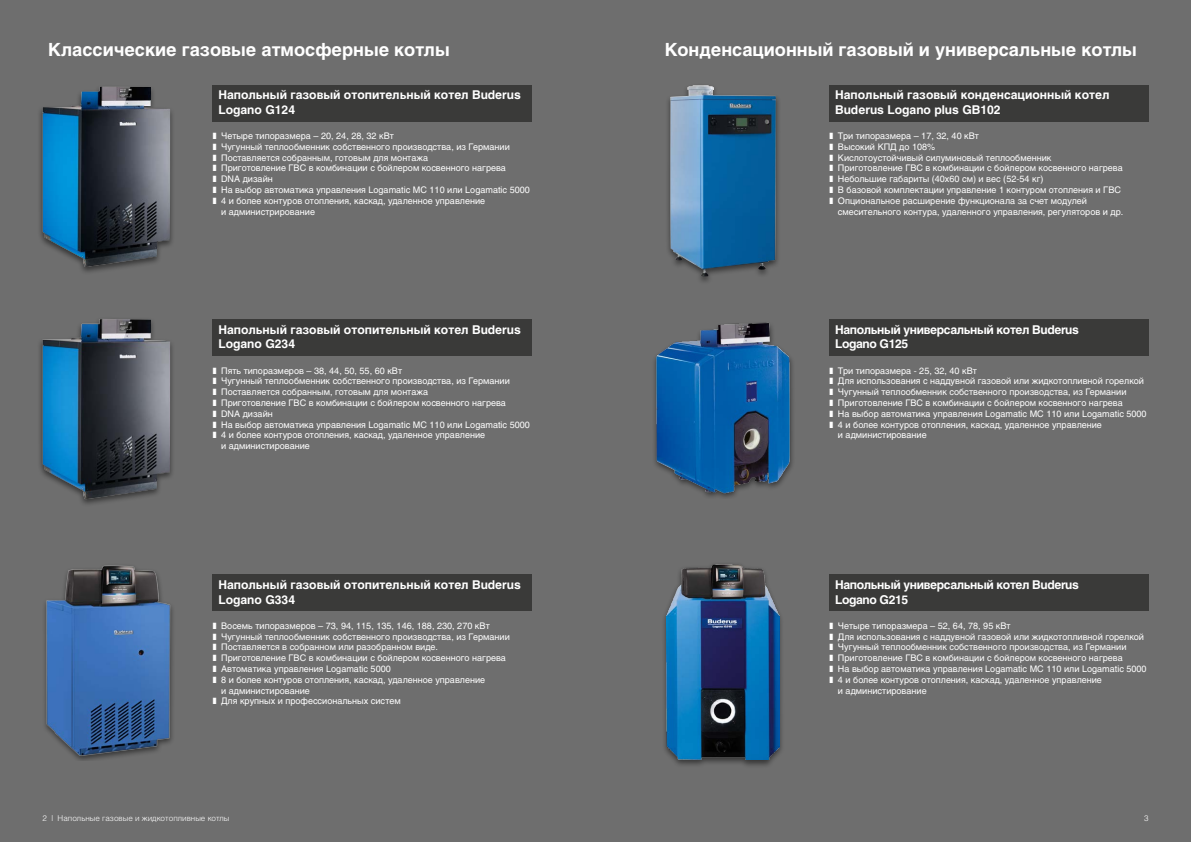
<style>
.page{position:relative;width:1191px;height:842px;background:#6e6e6e}
.page>*{position:absolute;margin:0;border:0;box-sizing:border-box;transform-origin:0 0}
.t1{font:700 18px "Helios C";color:#fff}
.t2{font:700 12px/14.4px "Helios C";color:#fff}
.t3{font:700 12px/14.4px "Helios C";letter-spacing:-.03em;color:#fff}
.t4{font:9px/10.8px "Helios C";color:#fff}
.t5{font:300 8px "Helios C Lt";color:#fff}
</style>
<div class="page">
<div style="left:213px;top:85px;width:318px;height:37px;background:#3a3a39"></div>
<div style="left:829px;top:85px;width:319px;height:37px;background:#3a3a39"></div>
<div style="left:213px;top:319px;width:318px;height:37px;background:#3a3a39"></div>
<div style="left:829px;top:319px;width:319px;height:37px;background:#3a3a39"></div>
<div style="left:213px;top:574px;width:318px;height:37px;background:#3a3a39"></div>
<div style="left:829px;top:574px;width:319px;height:37px;background:#3a3a39"></div>
<div style="left:665px;top:83px;width:116px;height:202px;background:#000;opacity:.5"></div>
<img style="left:670px;top:85px;width:106px;height:192px">
<div style="left:661px;top:562px;width:124px;height:206px;background:#000;opacity:.5"></div>
<img style="left:667px;top:562px;width:112px;height:198px">
<img style="left:654px;top:322px;width:139px;height:175px">
<div style="left:37px;top:84px;width:139px;height:191px;background:#000;opacity:.5"></div>
<img style="left:43px;top:87px;width:127px;height:180px">
<div style="left:37px;top:316px;width:139px;height:191px;background:#000;opacity:.5"></div>
<img style="left:43px;top:319px;width:127px;height:180px">
<img style="left:44px;top:565px;width:129px;height:196px">
<h1 class="t1" style="left:48px;top:39px;width:403px">Классические газовые атмосферные котлы</h1>
<h1 class="t1" style="left:665px;top:39px;width:473px">Конденсационный газовый и универсальные котлы</h1>
<h2 class="t2" style="left:218px;top:88px;width:304px">Напольный газовый отопительный котел Buderus<br>Logano G124</h2>
<p class="t4" style="left:213px;top:130px;width:183px">❚ Четыре типоразмера – 20, 24, 28, 32 кВт</p>
<p class="t4" style="left:213px;top:141px;width:299px">❚ Чугунный теплообменник собственного производства, из Германии</p>
<p class="t4" style="left:213px;top:152px;width:217px">❚ Поставляется собранным, готовым для монтажа</p>
<p class="t4" style="left:213px;top:163px;width:295px">❚ Приготовление ГВС в комбинации с бойлером косвенного нагрева</p>
<p class="t4" style="left:213px;top:174px;width:62px">❚ DNA дизайн</p>
<p class="t4" style="left:213px;top:184px;width:319px">❚ На выбор автоматика управления Logamatic MC 110 или Logamatic 5000</p>
<p class="t4" style="left:213px;top:195px;width:274px">❚ 4 и более контуров отопления, каскад, удаленное управление</p>
<p class="t4" style="left:221px;top:206px;width:95px">и администрирование</p>
<h2 class="t2" style="left:218px;top:322px;width:304px">Напольный газовый отопительный котел Buderus<br>Logano G234</h2>
<p class="t4" style="left:213px;top:365px;width:191px">❚ Пять типоразмеров – 38, 44, 50, 55, 60 кВт</p>
<p class="t4" style="left:213px;top:376px;width:299px">❚ Чугунный теплообменник собственного производства, из Германии</p>
<p class="t4" style="left:213px;top:386px;width:217px">❚ Поставляется собранным, готовым для монтажа</p>
<p class="t4" style="left:213px;top:397px;width:295px">❚ Приготовление ГВС в комбинации с бойлером косвенного нагрева</p>
<p class="t4" style="left:213px;top:408px;width:62px">❚ DNA дизайн</p>
<p class="t4" style="left:213px;top:419px;width:319px">❚ На выбор автоматика управления Logamatic MC 110 или Logamatic 5000</p>
<p class="t4" style="left:213px;top:430px;width:274px">❚ 4 и более контуров отопления, каскад, удаленное управление</p>
<p class="t4" style="left:221px;top:440px;width:90px">и администирование</p>
<h2 class="t2" style="left:218px;top:578px;width:304px">Напольный газовый отопительный котел Buderus<br>Logano G334</h2>
<p class="t4" style="left:213px;top:620px;width:278px">❚ Восемь типоразмеров – 73, 94, 115, 135, 146, 188, 230, 270 кВт</p>
<p class="t4" style="left:213px;top:631px;width:299px">❚ Чугунный теплообменник собственного производства, из Германии</p>
<p class="t4" style="left:213px;top:642px;width:227px">❚ Поставляется в собранном или разобранном виде.</p>
<p class="t4" style="left:213px;top:652px;width:295px">❚ Приготовление ГВС в комбинации с бойлером косвенного нагрева</p>
<p class="t4" style="left:213px;top:663px;width:180px">❚ Автоматика управления Logamatic 5000</p>
<p class="t4" style="left:213px;top:674px;width:274px">❚ 8 и более контуров отопления, каскад, удаленное управление</p>
<p class="t4" style="left:221px;top:685px;width:90px">и администирование</p>
<p class="t4" style="left:213px;top:696px;width:190px">❚ Для крупных и профессиональных систем</p>
<h2 class="t2" style="left:835px;top:88px;width:276px">Напольный газовый конденсационный котел<br>Buderus Logano plus GB102</h2>
<p class="t4" style="left:829px;top:130px;width:295px">❚ Три типоразмера – 17, 32, 40 кВт<br>❚ Высокий КПД до 108%<br>❚ Кислотоустойчивый силуминовый теплообменник<br>❚ Приготовление ГВС в комбинации с бойлером косвенного нагрева ❚ Небольшие габариты (40х60 см) и вес (52-54 кг)<br>❚ В базовой комплектации управление 1 контуром отопления и ГВС ❚ Опциональное расширение функционала за счет модулей</p>
<p class="t4" style="left:838px;top:206px;width:287px">смесительного контура, удаленного управления, регуляторов и др.</p>
<h2 class="t3" style="left:835px;top:322px;width:245px">Напольный универсальный котел Buderus<br>Logano G125</h2>
<p class="t4" style="left:829px;top:365px;width:149px">❚ Три типоразмера - 25, 32, 40 кВт</p>
<p class="t4" style="left:829px;top:376px;width:316px">❚ Для использования с наддувной газовой или жидкотопливной горелкой</p>
<p class="t4" style="left:829px;top:386px;width:299px">❚ Чугунный теплообменник собственного производства, из Германии</p>
<p class="t4" style="left:829px;top:397px;width:295px">❚ Приготовление ГВС в комбинации с бойлером косвенного нагрева</p>
<p class="t4" style="left:829px;top:408px;width:319px">❚ На выбор автоматика управления Logamatic MC 110 или Logamatic 5000</p>
<p class="t4" style="left:829px;top:419px;width:274px">❚ 4 и более контуров отопления, каскад, удаленное управление</p>
<p class="t4" style="left:838px;top:430px;width:90px">и администирование</p>
<h2 class="t3" style="left:835px;top:578px;width:245px">Напольный универсальный котел Buderus<br>Logano G215</h2>
<p class="t4" style="left:829px;top:620px;width:183px">❚ Четыре типоразмера – 52, 64, 78, 95 кВт</p>
<p class="t4" style="left:829px;top:631px;width:316px">❚ Для использования с наддувной газовой или жидкотопливной горелкой</p>
<p class="t4" style="left:829px;top:642px;width:299px">❚ Чугунный теплообменник собственного производства, из Германии</p>
<p class="t4" style="left:829px;top:652px;width:295px">❚ Приготовление ГВС в комбинации с бойлером косвенного нагрева</p>
<p class="t4" style="left:829px;top:663px;width:319px">❚ На выбор автоматика управления Logamatic MC 110 или Logamatic 5000</p>
<p class="t4" style="left:829px;top:674px;width:274px">❚ 4 и более контуров отопления, каскад, удаленное управление</p>
<p class="t4" style="left:838px;top:685px;width:90px">и администирование</p>
<p class="t5" style="left:43px;top:814px;width:188px">2 | Напольные газовые и жидкотопливные котлы</p>
<p class="t5" style="left:1144px;top:814px;width:6px">3</p>
</div>
